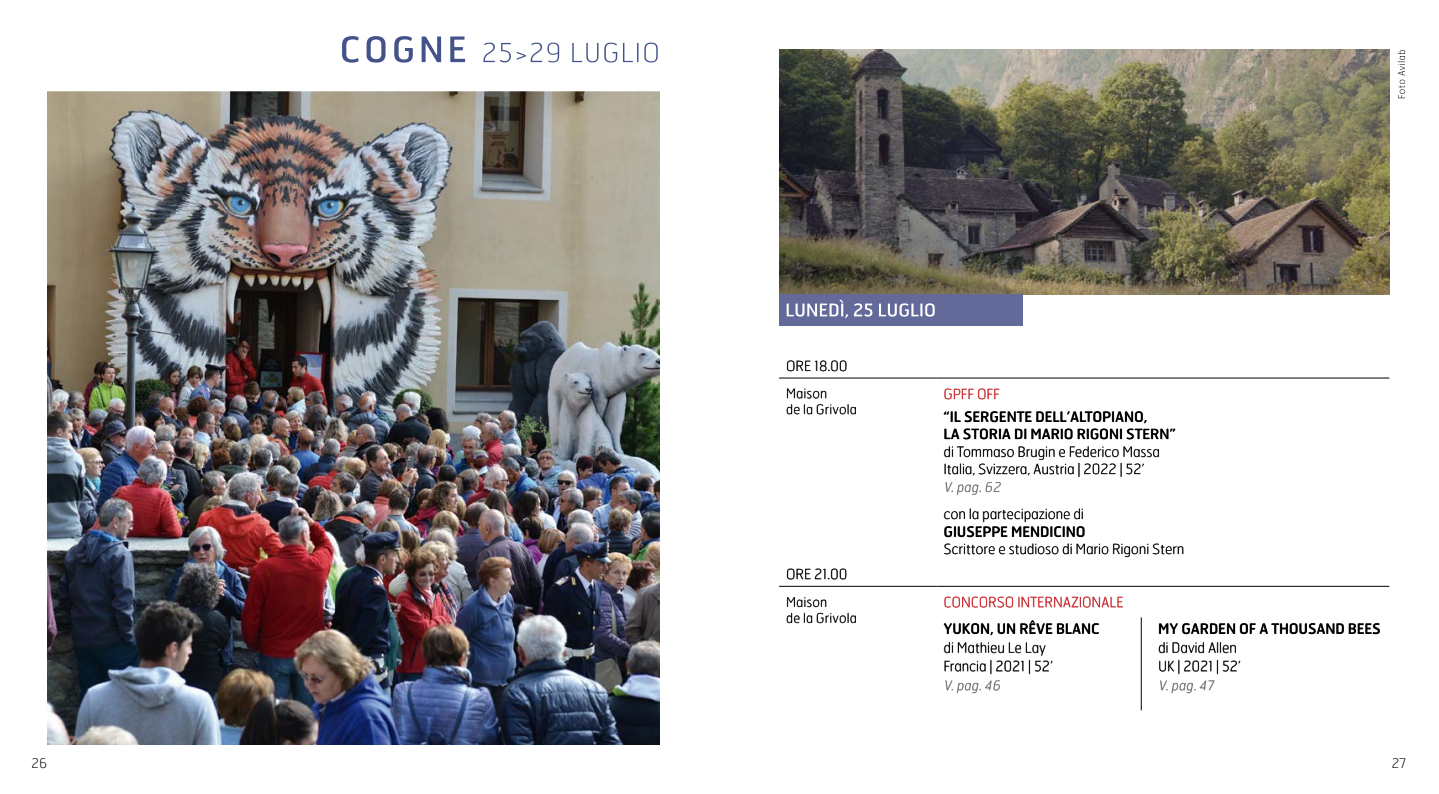
<style>
.page{position:relative;width:1439px;height:794px;background:#fff}
.page>*{position:absolute;margin:0;border:0;box-sizing:border-box;transform-origin:0 0}
.t1{font:100 14px/18.9px "Hermes";color:#000}
.t2{font:14px/17.5px "Hermes";color:#000}
.t3{font:100 14px "Hermes";color:#c72127}
.t4{font:100 13.12px/15.8px "Hermes";letter-spacing:.025em;color:#000}
.t5{font:italic 100 13.12px "Hermes";color:#6d6e71}
</style>
<div class="page">
<img style="left:47px;top:91px;width:613px;height:653px">
<svg style="left:342px;top:36px;width:316px;height:27px"></svg>
<img style="left:779px;top:50px;width:610px;height:244px">
<div style="left:779px;top:294px;width:243px;height:32px;background:#636a9a"></div>
<svg style="left:786px;top:300px;width:148px;height:18px"></svg>
<hr style="left:779px;top:586px;width:157px;height:1px;background:#000">
<hr style="left:936px;top:586px;width:205px;height:1px;background:#000">
<hr style="left:1141px;top:586px;width:248px;height:1px;background:#000">
<hr style="left:1141px;top:617px;width:1px;height:93px;background:#000">
<hr style="left:779px;top:378px;width:157px;height:1px;background:#000">
<hr style="left:936px;top:378px;width:205px;height:1px;background:#000">
<hr style="left:1141px;top:378px;width:248px;height:1px;background:#000">
<svg style="left:1160px;top:681px;width:54px;height:12px"></svg>
<svg style="left:1159px;top:660px;width:81px;height:14px"></svg>
<svg style="left:1159px;top:642px;width:76px;height:10px"></svg>
<svg style="left:1159px;top:623px;width:220px;height:11px"></svg>
<svg style="left:946px;top:680px;width:54px;height:13px"></svg>
<svg style="left:944px;top:642px;width:108px;height:32px"></svg>
<svg style="left:944px;top:620px;width:155px;height:15px"></svg>
<svg style="left:944px;top:597px;width:179px;height:10px"></svg>
<svg style="left:787px;top:613px;width:69px;height:9px"></svg>
<svg style="left:787px;top:597px;width:39px;height:10px"></svg>
<svg style="left:787px;top:569px;width:59px;height:10px"></svg>
<svg style="left:944px;top:544px;width:239px;height:13px"></svg>
<svg style="left:944px;top:509px;width:140px;height:28px"></svg>
<svg style="left:944px;top:446px;width:215px;height:48px"></svg>
<svg style="left:944px;top:429px;width:231px;height:10px"></svg>
<svg style="left:944px;top:411px;width:202px;height:12px"></svg>
<svg style="left:944px;top:389px;width:55px;height:10px"></svg>
<svg style="left:787px;top:404px;width:69px;height:10px"></svg>
<svg style="left:787px;top:389px;width:39px;height:9px"></svg>
<svg style="left:787px;top:360px;width:59px;height:11px"></svg>
<svg style="left:1397px;top:50px;width:8px;height:48px"></svg>
<p class="t1" style="left:786px;top:356px;width:63px">ORE 18.00</p>
<p class="t4" style="left:786px;top:385px;width:72px">Maison<br>de la Grivola</p>
<p class="t3" style="left:943px;top:385px;width:58px">GPFF OFF</p>
<p class="t2" style="left:943px;top:407px;width:233px">“IL SERGENTE DELL’ALTOPIANO,<br>LA STORIA DI MARIO RIGONI STERN”</p>
<p class="t1" style="left:943px;top:442px;width:218px;line-height:17.5px">di Tommaso Brugin e Federico Massa<br>Italia, Svizzera, Austria | 2022 | 52’</p>
<p class="t5" style="left:943px;top:478px;width:61px">V.pag.62</p>
<p class="t1" style="left:943px;top:504px;width:142px">con la partecipazione di</p>
<p class="t2" style="left:943px;top:522px;width:143px">GIUSEPPE MENDICINO</p>
<p class="t1" style="left:943px;top:539px;width:242px">Scrittore e studioso di Mario Rigoni Stern</p>
<p class="t1" style="left:786px;top:564px;width:63px">ORE 21.00</p>
<p class="t4" style="left:786px;top:594px;width:72px">Maison<br>de la Grivola</p>
<p class="t3" style="left:943px;top:593px;width:181px">CONCORSO INTERNAZIONALE</p>
<p class="t2" style="left:943px;top:619px;width:157px">YUKON, UN RÊVE BLANC</p>
<p class="t1" style="left:943px;top:637px;width:111px">di Mathieu Le Lay<br>Francia | 2021 | 52’</p>
<p class="t5" style="left:943px;top:677px;width:61px">V.pag.46</p>
<p class="t2" style="left:1158px;top:619px;width:224px">MY GARDEN OF A THOUSAND BEES</p>
<p class="t1" style="left:1158px;top:637px;width:84px">di David Allen<br>UK | 2021 | 52’</p>
<p class="t5" style="left:1158px;top:677px;width:60px">V.pag.47</p>
<p class="t4" style="left:31px;top:754px;width:17px">26</p>
<p class="t4" style="left:1391px;top:754px;width:16px">27</p>
</div>
